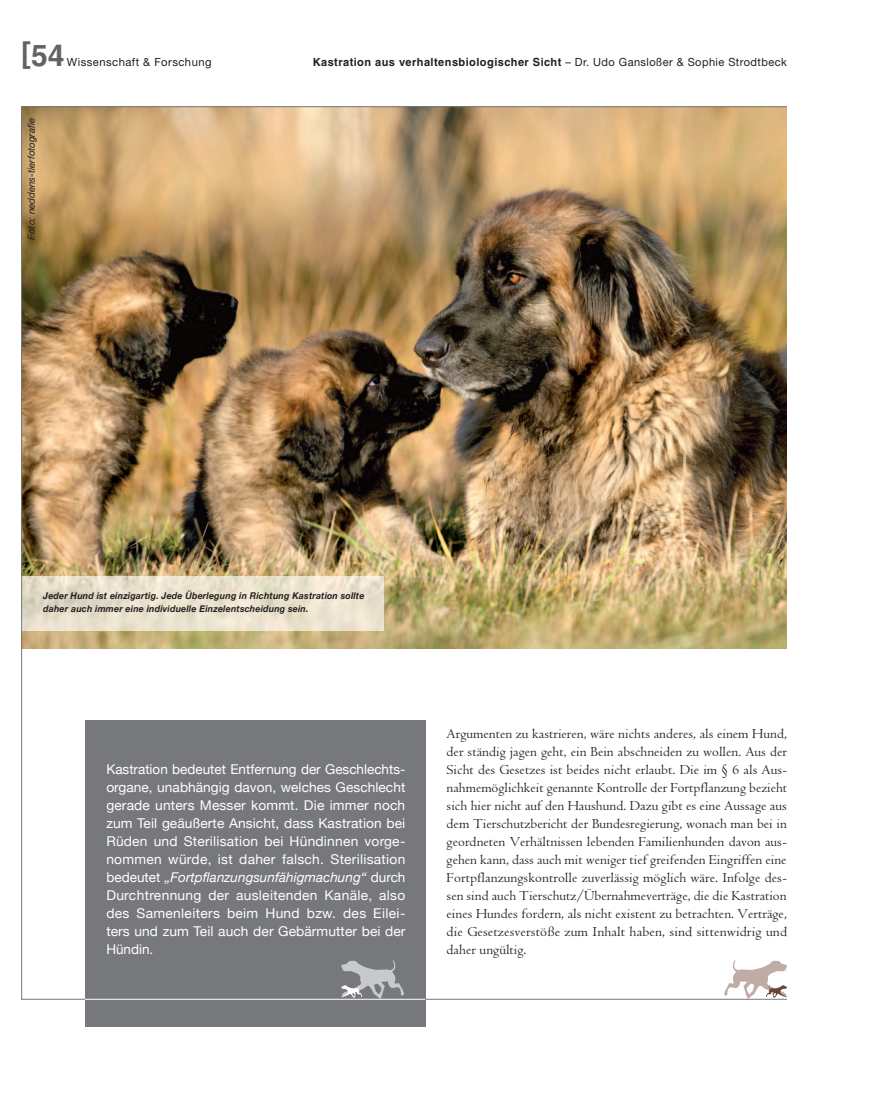
<style>
.page{position:relative;width:872px;height:1106px;background:#fff}
.page>*{position:absolute;margin:0;border:0;box-sizing:border-box;transform-origin:0 0}
.t1{font:700 30px "Helvetica";color:#636366}
.Fließtext_Gr{font:14.25px/18px "Centaur";letter-spacing:.01em;color:#231f20;text-align:justify}
.Fließtext_Gr-2{font:13.5px/18px "Helvetica Neue";letter-spacing:.005em;color:#fff;text-align:justify}
.t2{font:700 11.25px "Helvetica";letter-spacing:.04em;color:#231f20}
.t3{font:11.25px "Helvetica Neue";letter-spacing:.04em;color:#231f20}
.t4{font:italic 9.75px "Helvetica Neue";letter-spacing:-.005em;color:#231f20}
.Fließtext_Gr-3{font:italic 700 9.3px/12.8px "Helvetica Neue";letter-spacing:.02em;color:#231f20;scale:.95 1}
.s1{font-family:"Helvetica Neue";font-weight:400}
.s2{font-style:italic}
</style>
<div class="page">
<div style="left:85px;top:720px;width:340px;height:306px;background:#76787b"></div>
<svg style="left:341px;top:960px;width:63px;height:37px"></svg>
<img style="left:23px;top:108px;width:762px;height:540px">
<svg style="left:23px;top:576px;width:360px;height:54px;background:#e9e1cd"></svg>
<hr style="left:85px;top:998px;width:340px;height:1px;background:#fff">
<svg style="left:724px;top:960px;width:63px;height:39px"></svg>
<h1 class="t1" style="left:21px;top:37px;width:45px">[54</h1>
<p class="t3" style="left:67px;top:55px;width:146px">Wissenschaft &amp; Forschung</p>
<p class="t2" style="left:313px;top:55px;width:476px">Kastration aus verhaltensbiologischer Sicht <span class="s1">– Dr. Udo Gansloßer &amp; Sophie Strodtbeck</span></p>
<h1 class="t4" style="left:26px;top:240px;width:123px;rotate:-90deg">Foto: neddens-tierfotografie</h1>
<p class="Fließtext_Gr-3" style="left:43px;top:589px;width:340px">Jeder Hund ist einzigartig. Jede Überlegung in Richtung Kastration sollte daher auch immer eine individuelle Einzelentscheidung sein.</p>
<p class="Fließtext_Gr-2" style="left:106px;top:760px;width:301px">Kastration bedeutet Entfernung der Geschlechts&shy;organe, unabhängig davon, welches Geschlecht gerade unters Messer kommt. Die immer noch zum Teil geäußerte Ansicht, dass Kastration bei Rüden und Sterilisation bei Hündinnen vorge&shy;nommen würde, ist daher falsch. Sterilisation bedeutet <span class="s2">„Fortpflanzungsunfähigmachung“</span> durch Durchtrennung der ausleitenden Kanäle, also des Samenleiters beim Hund bzw. des Eilei&shy;ters und zum Teil auch der Gebärmutter bei der Hündin.</p>
<p class="Fließtext_Gr" style="left:446px;top:725px;width:342px">Argumenten zu kastrieren, wäre nichts anderes, als einem Hund, der ständig jagen geht, ein Bein abschneiden zu wollen. Aus der Sicht des Gesetzes ist beides nicht erlaubt. Die im § 6 als Aus&shy;nahmemöglichkeit genannte Kontrolle der Fortpflanzung bezieht sich hier nicht auf den Haushund. Dazu gibt es eine Aussage aus dem Tierschutzbericht der Bundesregierung, wonach man bei in geordneten Verhältnissen lebenden Familienhunden davon aus&shy;gehen kann, dass auch mit weniger tief greifenden Eingriffen eine Fortpflanzungskontrolle zuverlässig möglich wäre. Infolge des&shy;sen sind auch Tierschutz/Übernahmeverträge, die die Kastration eines Hundes fordern, als nicht existent zu betrachten. Verträge, die Gesetzesverstöße zum Inhalt haben, sind sittenwidrig und daher ungültig.</p>
</div>
